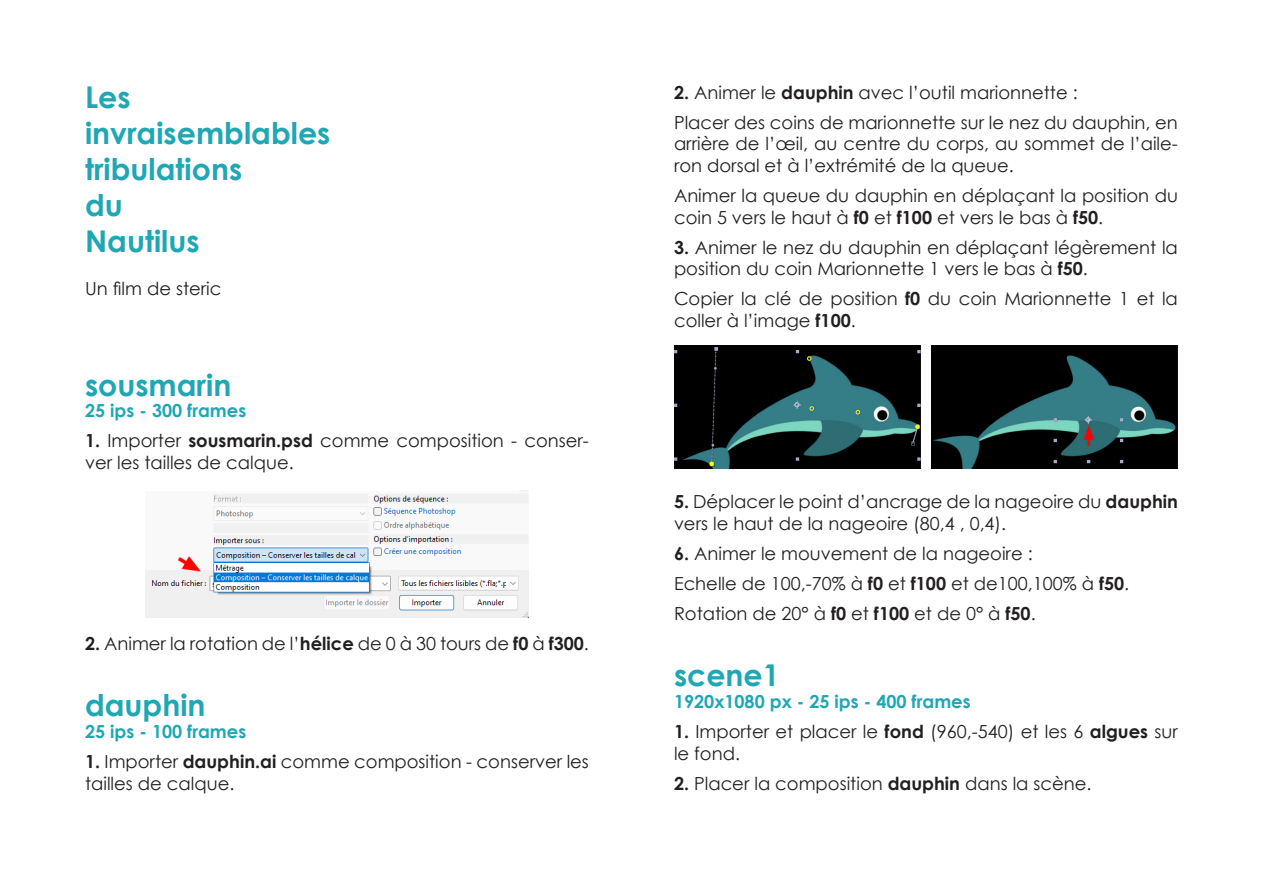
<style>
.page{position:relative;width:1263px;height:893px;background:#fff}
.page>*{position:absolute;margin:0;border:0;box-sizing:border-box;transform-origin:0 0}
.t1{font:700 30px "Century Gothic";color:#20a7b4}
.t2{font:18px/21.6px "Century Gothic";color:#231f20}
.t3{font:700 18px "Century Gothic";color:#20a7b4}
.s1{font-weight:700}
</style>
<div class="page">
<img style="left:146px;top:490px;width:382px;height:128px">
<img style="left:674px;top:345px;width:247px;height:124px">
<img style="left:931px;top:345px;width:247px;height:124px">
<p class="t1" style="left:85px;top:74px;width:47px">Les</p>
<p class="t1" style="left:85px;top:110px;width:247px">invraisemblables</p>
<p class="t1" style="left:85px;top:146px;width:159px">tribulations</p>
<p class="t1" style="left:85px;top:182px;width:39px">du</p>
<p class="t1" style="left:85px;top:218px;width:116px">Nautilus</p>
<p class="t2" style="left:85px;top:277px;width:138px">Un film de steric</p>
<p class="t1" style="left:85px;top:362px;width:148px">sousmarin</p>
<p class="t3" style="left:85px;top:397px;width:163px">25 ips - 300 frames</p>
<p class="t2" style="left:85px;top:430px;width:505px"><span class="s1">1.</span> Importer <span class="s1">sousmarin.psd</span> comme composition - conser&shy;ver les tailles de calque.</p>
<p class="t2" style="left:85px;top:633px;width:505px"><span class="s1">2.</span> Animer la rotation de l’<span class="s1">hélice</span> de 0 à 30 tours de <span class="s1">f0</span> à <span class="s1">f300</span>.</p>
<p class="t1" style="left:85px;top:683px;width:122px">dauphin</p>
<p class="t3" style="left:85px;top:718px;width:163px">25 ips - 100 frames</p>
<p class="t2" style="left:85px;top:750px;width:505px"><span class="s1">1.</span> Importer <span class="s1">dauphin.ai</span> comme composition - conserver les tailles de calque.</p>
<p class="t2" style="left:674px;top:81px;width:405px"><span class="s1">2.</span> Animer le <span class="s1">dauphin</span> avec l’outil marionnette :</p>
<p class="t2" style="left:674px;top:111px;width:505px;text-align:justify">Placer des coins de marionnette sur le nez du dauphin, en arrière de l’œil, au centre du corps, au sommet de l’aile&shy;ron dorsal et à l’extrémité de la queue.</p>
<p class="t2" style="left:674px;top:184px;width:505px">Animer la queue du dauphin en déplaçant la position du coin 5 vers le haut à <span class="s1">f0</span> et <span class="s1">f100</span> et vers le bas à <span class="s1">f50</span>.</p>
<p class="t2" style="left:674px;top:236px;width:505px"><span class="s1">3.</span> Animer le nez du dauphin en déplaçant légèrement la position du coin Marionnette 1 vers le bas à <span class="s1">f50</span>.</p>
<p class="t2" style="left:674px;top:288px;width:505px">Copier la clé de position <span class="s1">f0</span> du coin Marionnette 1 et la coller à l’image <span class="s1">f100</span>.</p>
<p class="t2" style="left:674px;top:491px;width:505px"><span class="s1">5.</span> Déplacer le point d’ancrage de la nageoire du <span class="s1">dauphin </span>vers le haut de la nageoire (80,4 , 0,4).</p>
<p class="t2" style="left:674px;top:542px;width:360px"><span class="s1">6.</span> Animer le mouvement de la nageoire :</p>
<p class="t2" style="left:674px;top:572px;width:457px">Echelle de 100,-70% à <span class="s1">f0</span> et <span class="s1">f100</span> et de100,100% à <span class="s1">f50</span>.</p>
<p class="t2" style="left:674px;top:603px;width:363px">Rotation de 20° à <span class="s1">f0</span> et <span class="s1">f100</span> et de 0° à <span class="s1">f50</span>.</p>
<p class="t1" style="left:674px;top:653px;width:107px">scene1</p>
<p class="t3" style="left:674px;top:688px;width:298px">1920x1080 px - 25 ips - 400 frames</p>
<p class="t2" style="left:674px;top:720px;width:505px"><span class="s1">1.</span> Importer et placer le <span class="s1">fond</span> (960,-540) et les 6 <span class="s1">algues</span> sur le fond.</p>
<p class="t2" style="left:674px;top:772px;width:419px"><span class="s1">2.</span> Placer la composition <span class="s1">dauphin</span> dans la scène.</p>
</div>
